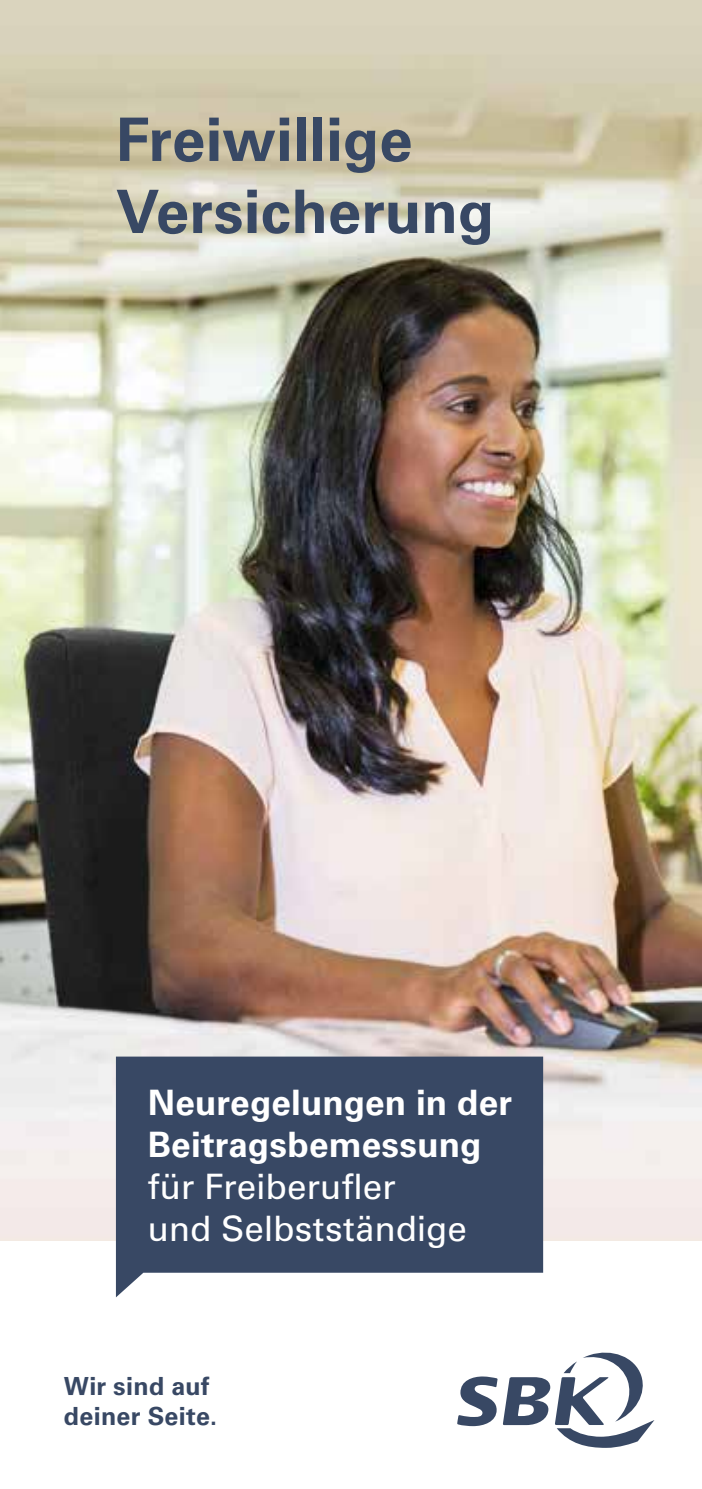
<style>
.page{position:relative;width:702px;height:1489px;background:#fff}
.page>*{position:absolute;margin:0;border:0;box-sizing:border-box;transform-origin:0 0}
.t1{font:700 60px/72px "Univers";color:#384864}
.t2{font:700 35px/42px "Univers";letter-spacing:.005em;color:#fff}
.t3{font:35px/42px "Univers";color:#fff}
.t4{font:700 25px/30px "Univers";letter-spacing:.015em;color:#384864}
</style>
<div class="page">
<svg style="left:457px;top:1352px;width:197px;height:95px"></svg>
<img style="left:0;top:0;width:702px;height:1240px">
<svg style="left:116px;top:1056px;width:427px;height:241px;background:#4b5a73"></svg>
<h1 class="t1" style="left:116px;top:104px;width:380px">Freiwillige<br>Versicherung</h1>
<p class="t2" style="left:148px;top:1081px;width:365px">Neuregelungen in der<br>Beitragsbemessung</p>
<p class="t3" style="left:148px;top:1165px;width:321px">für Freiberufler und Selbstständige</p>
<p class="t4" style="left:64px;top:1371px;width:155px">Wir sind auf deiner Seite.</p>
</div>
